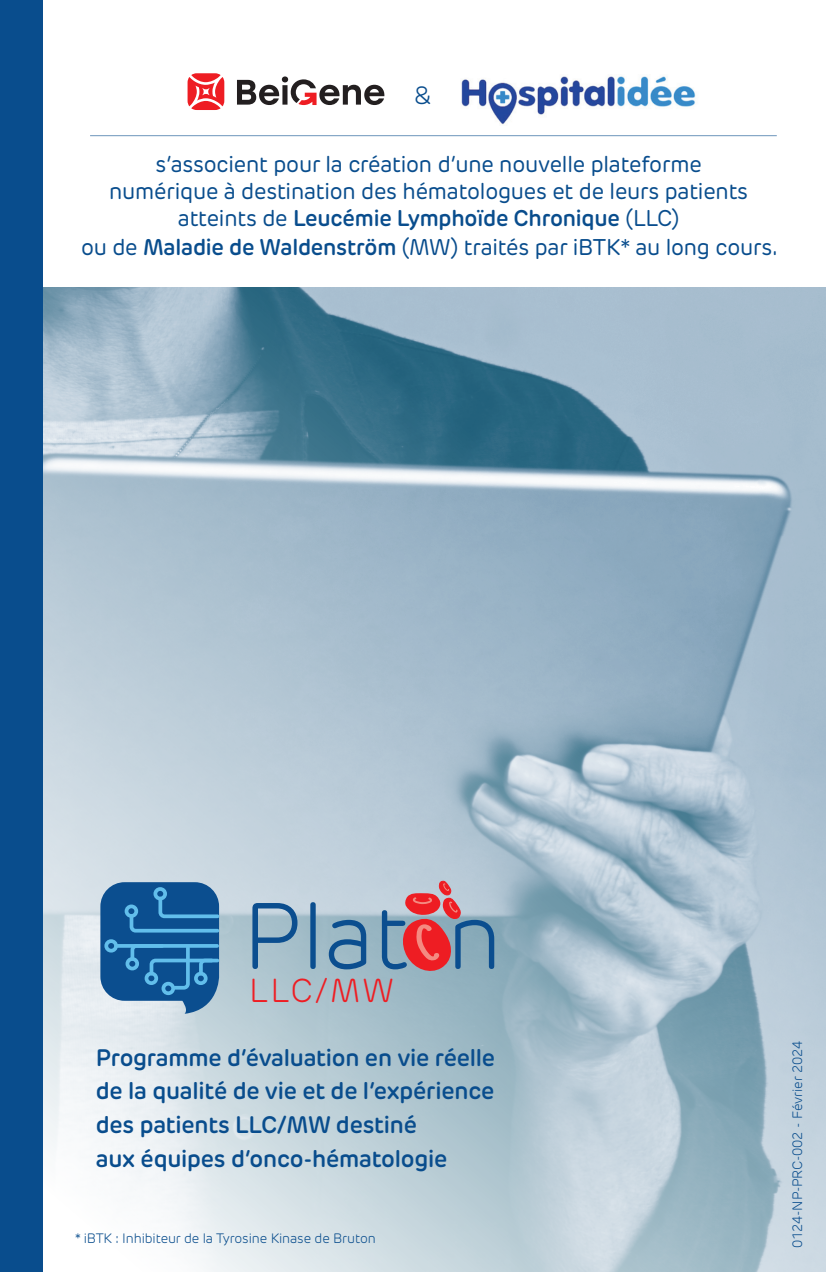
<style>
.page{position:relative;width:826px;height:1272px;background:#fff}
.page>*{position:absolute;margin:0;border:0;box-sizing:border-box;transform-origin:0 0}
.t1{font:300 92.48px "New Rubrik";color:#0b4e8f}
.t2{font:300 32.85px "New Rubrik";color:#ee1d23}
.t3{font:300 24.75px "New Rubrik";color:#094d8d}
.t4{font:600 23.62px/33.8px "New Rubrik";letter-spacing:-.01em;color:#094d8d}
.t5{font:22.5px/27px "New Rubrik";letter-spacing:-.01em;color:#094d8d;text-align:center}
.t6{font:300 13.5px "New Rubrik";letter-spacing:-.01em;color:#094d8d}
.s1{font-weight:600}
</style>
<div class="page">
<img style="left:43px;top:288px;width:782px;height:984px">
<div style="left:0;top:0;width:43px;height:1272px;background:#094d8d"></div>
<hr style="left:90px;top:135px;width:686px;height:1px;background:#094d8d">
<img style="left:461px;top:76px;width:235px;height:49px">
<svg style="left:187px;top:73px;width:37px;height:37px"></svg>
<svg style="left:237px;top:76px;width:147px;height:29px"></svg>
<svg style="left:100px;top:882px;width:121px;height:132px;background:#3271a7"></svg>
<div style="left:194px;top:972px;width:13px;height:13px;border:4px solid #62beeb;border-radius:50%"></div>
<svg style="left:397px;top:880px;width:64px;height:97px;background:#c6767f"></svg>
<p class="t3" style="left:414px;top:81px;width:19px">&amp;</p>
<p class="t5" style="left:109px;top:151px;width:640px">s’associent pour la création d’une nouvelle plateforme numérique à destination des hématologues et de leurs patients atteints de <span class="s1">Leucémie Lymphoïde Chronique</span> (LLC)</p>
<p class="t5" style="left:81px;top:234px;width:698px">ou de <span class="s1">Maladie de Waldenström</span> (MW) traités par iBTK* au long cours.</p>
<h1 class="t1" style="left:242px;top:881px;width:261px">Plat n</h1>
<h2 class="t2" style="left:249px;top:970px;width:146px">LLC/MW</h2>
<p class="t4" style="left:96px;top:1040px;width:400px">Programme d’évaluation en vie réelle de la qualité de vie et de l’expérience des patients LLC/MW destiné<br>aux équipes d’onco-hématologie</p>
<p class="t6" style="left:75px;top:1230px;width:302px">* iBTK : Inhibiteur de la Tyrosine Kinase de Bruton</p>
<p class="t6" style="left:789px;top:1248px;width:209px;rotate:-90deg">0124-NP-PRC-002 - Février 2024</p>
</div>
